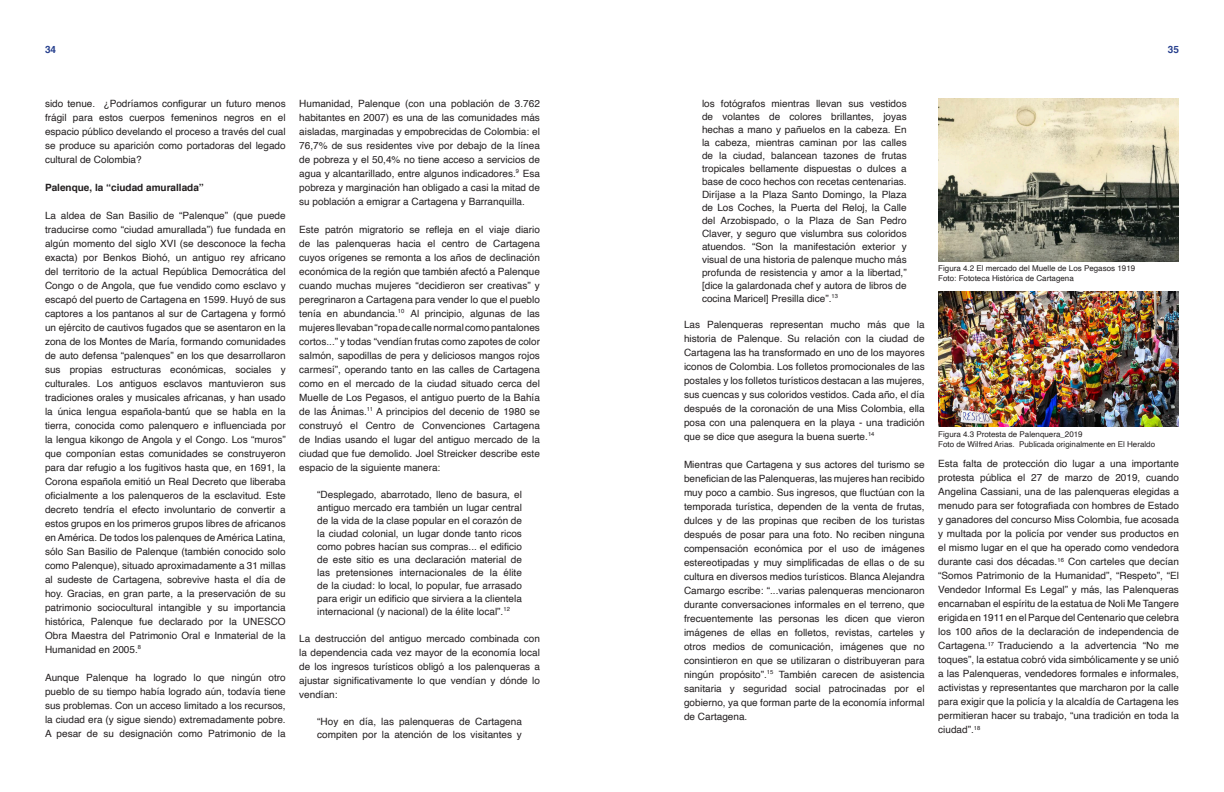
<style>
.page{position:relative;width:1224px;height:792px;background:#fff}
.page>*{position:absolute;margin:0;border:0;box-sizing:border-box;transform-origin:0 0}
.t1{font:10px/14px "Helvetica";color:#231f20;text-align:justify}
.t2{font:700 10px "Helvetica";color:#231f20}
.t3{font:700 10px "Helvetica";color:#27408e}
.t4{font:8px "Helvetica";color:#231f20}
</style>
<div class="page">
<img style="left:938px;top:99px;width:241px;height:162px">
<img style="left:938px;top:291px;width:241px;height:136px">
<p class="t3" style="left:45px;top:41px;width:13px">34</p>
<p class="t3" style="left:1168px;top:41px;width:13px">35</p>
<p class="t1" style="left:45px;top:96px;width:242px">sido tenue. ¿Podríamos configurar un futuro menos frágil para estos cuerpos femeninos negros en el espacio público develando el proceso a través del cual se produce su aparición como portadoras del legado cultural de Colombia?</p>
<p class="t2" style="left:45px;top:179px;width:160px">Palenque, la “ciudad amurallada”</p>
<p class="t1" style="left:45px;top:208px;width:242px">La aldea de San Basilio de “Palenque” (que puede traducirse como “ciudad amurallada”) fue fundada en algún momento del siglo XVI (se desconoce la fecha exacta) por Benkos Biohó, un antiguo rey africano del territorio de la actual República Democrática del Congo o de Angola, que fue vendido como esclavo y escapó del puerto de Cartagena en 1599. Huyó de sus captores a los pantanos al sur de Cartagena y formó un ejército de cautivos fugados que se asentaron en la zona de los Montes de María, formando comunidades de auto defensa “palenques” en los que desarrollaron sus propias estructuras económicas, sociales y culturales. Los antiguos esclavos mantuvieron sus tradiciones orales y musicales africanas, y han usado la única lengua española-bantú que se habla en la tierra, conocida como palenquero e influenciada por la lengua kikongo de Angola y el Congo. Los “muros” que componían estas comunidades se construyeron para dar refugio a los fugitivos hasta que, en 1691, la Corona española emitió un Real Decreto que liberaba oficialmente a los palenqueros de la esclavitud. Este decreto tendría el efecto involuntario de convertir a estos grupos en los primeros grupos libres de africanos en América. De todos los palenques de América Latina, sólo San Basilio de Palenque (también conocido solo como Palenque), situado aproximadamente a 31 millas al sudeste de Cartagena, sobrevive hasta el día de hoy. Gracias, en gran parte, a la preservación de su patrimonio sociocultural intangible y su importancia histórica, Palenque fue declarado por la UNESCO Obra Maestra del Patrimonio Oral e Inmaterial de la Humanidad en 2005.<sup>8</sup></p>
<p class="t1" style="left:45px;top:670px;width:242px">Aunque Palenque ha logrado lo que ningún otro pueblo de su tiempo había logrado aún, todavía tiene sus problemas. Con un acceso limitado a los recursos, la ciudad era (y sigue siendo) extremadamente pobre.<br>A pesar de su designación como Patrimonio de la</p>
<p class="t1" style="left:299px;top:96px;width:242px">Humanidad, Palenque (con una población de 3.762 habitantes en 2007) es una de las comunidades más aisladas, marginadas y empobrecidas de Colombia: el 76,7% de sus residentes vive por debajo de la línea de pobreza y el 50,4% no tiene acceso a servicios de agua y alcantarillado, entre algunos indicadores.<sup>9</sup> Esa pobreza y marginación han obligado a casi la mitad de su población a emigrar a Cartagena y Barranquilla.</p>
<p class="t1" style="left:299px;top:222px;width:242px">Este patrón migratorio se refleja en el viaje diario de las palenqueras hacia el centro de Cartagena cuyos orígenes se remonta a los años de declinación económica de la región que también afectó a Palenque cuando muchas mujeres “decidieron ser creativas” y peregrinaron a Cartagena para vender lo que el pueblo tenía en abundancia.<sup>10</sup> Al principio, algunas de las mujeres llevaban “ropa de calle normal como pantalones cortos...” y todas “vendían frutas como zapotes de color salmón, sapodillas de pera y deliciosos mangos rojos carmesí”, operando tanto en las calles de Cartagena como en el mercado de la ciudad situado cerca del Muelle de Los Pegasos, el antiguo puerto de la Bahía de las Ánimas.<sup>11</sup> A principios del decenio de 1980 se construyó el Centro de Convenciones Cartagena de Indias usando el lugar del antiguo mercado de la ciudad que fue demolido. Joel Streicker describe este espacio de la siguiente manera:</p>
<p class="t1" style="left:317px;top:488px;width:206px;line-height:13px">“Desplegado, abarrotado, lleno de basura, el antiguo mercado era también un lugar central de la vida de la clase popular en el corazón de la ciudad colonial, un lugar donde tanto ricos como pobres hacían sus compras... el edificio de este sitio es una declaración material de las pretensiones internacionales de la élite de la ciudad: lo local, lo popular, fue arrasado para erigir un edificio que sirviera a la clientela internacional (y nacional) de la élite local”.<sup>12</sup></p>
<p class="t1" style="left:299px;top:631px;width:242px">La destrucción del antiguo mercado combinada con la dependencia cada vez mayor de la economía local de los ingresos turísticos obligó a los palenqueras a ajustar significativamente lo que vendían y dónde lo vendían:</p>
<p class="t1" style="left:317px;top:715px;width:206px;line-height:13px">“Hoy en día, las palenqueras de Cartagena compiten por la atención de los visitantes y</p>
<p class="t1" style="left:702px;top:97px;width:206px;line-height:13px">los fotógrafos mientras llevan sus vestidos de volantes de colores brillantes, joyas hechas a mano y pañuelos en la cabeza. En la cabeza, mientras caminan por las calles de la ciudad, balancean tazones de frutas tropicales bellamente dispuestas o dulces a base de coco hechos con recetas centenarias.<br>Diríjase a la Plaza Santo Domingo, la Plaza de Los Coches, la Puerta del Reloj, la Calle del Arzobispado, o la Plaza de San Pedro Claver, y seguro que vislumbra sus coloridos atuendos. “Son la manifestación exterior y visual de una historia de palenque mucho más profunda de resistencia y amor a la libertad,” [dice la galardonada chef y autora de libros de cocina Maricel] Presilla dice”.<sup>13</sup></p>
<p class="t1" style="left:684px;top:318px;width:242px">Las Palenqueras representan mucho más que la historia de Palenque. Su relación con la ciudad de Cartagena las ha transformado en uno de los mayores iconos de Colombia. Los folletos promocionales de las postales y los folletos turísticos destacan a las mujeres, sus cuencas y sus coloridos vestidos. Cada año, el día después de la coronación de una Miss Colombia, ella posa con una palenquera en la playa - una tradición que se dice que asegura la buena suerte.<sup>14</sup></p>
<p class="t1" style="left:684px;top:458px;width:242px">Mientras que Cartagena y sus actores del turismo se benefician de las Palenqueras, las mujeres han recibido muy poco a cambio. Sus ingresos, que fluctúan con la temporada turística, dependen de la venta de frutas, dulces y de las propinas que reciben de los turistas después de posar para una foto. No reciben ninguna compensación económica por el uso de imágenes estereotipadas y muy simplificadas de ellas o de su cultura en diversos medios turísticos. Blanca Alejandra Camargo escribe: “...varias palenqueras mencionaron durante conversaciones informales en el terreno, que frecuentemente las personas les dicen que vieron imágenes de ellas en folletos, revistas, carteles y otros medios de comunicación, imágenes que no consintieron en que se utilizaran o distribuyeran para ningún propósito”.<sup>15</sup> También carecen de asistencia sanitaria y seguridad social patrocinadas por el gobierno, ya que forman parte de la economía informal de Cartagena.</p>
<p class="t1" style="left:938px;top:457px;width:242px">Esta falta de protección dio lugar a una importante protesta pública el 27 de marzo de 2019, cuando Angelina Cassiani, una de las palenqueras elegidas a menudo para ser fotografiada con hombres de Estado y ganadores del concurso Miss Colombia, fue acosada y multada por la policía por vender sus productos en el mismo lugar en el que ha operado como vendedora durante casi dos décadas.<sup>16</sup> Con carteles que decían “Somos Patrimonio de la Humanidad”, “Respeto”, “El Vendedor Informal Es Legal” y más, las Palenqueras encarnaban el espíritu de la estatua de Noli Me Tangere erigida en 1911 en el Parque del Centenario que celebra los 100 años de la declaración de independencia de Cartagena.<sup>17</sup> Traduciendo a la advertencia “No me toques”, la estatua cobró vida simbólicamente y se unió a las Palenqueras, vendedores formales e informales, activistas y representantes que marcharon por la calle para exigir que la policía y la alcaldía de Cartagena les permitieran hacer su trabajo, “una tradición en toda la ciudad”.<sup>18</sup></p>
<p class="t4" style="left:938px;top:262px;width:198px">Figura 4.2 El mercado del Muelle de Los Pegasos 1919</p>
<p class="t4" style="left:938px;top:272px;width:137px">Foto: Fototeca Histórica de Cartagena</p>
<p class="t4" style="left:938px;top:428px;width:146px">Figura 4.3 Protesta de Palenquera_2019</p>
<p class="t4" style="left:938px;top:438px;width:218px">Foto de Wilfred Arias. Publicada originalmente en El Heraldo</p>
</div>
